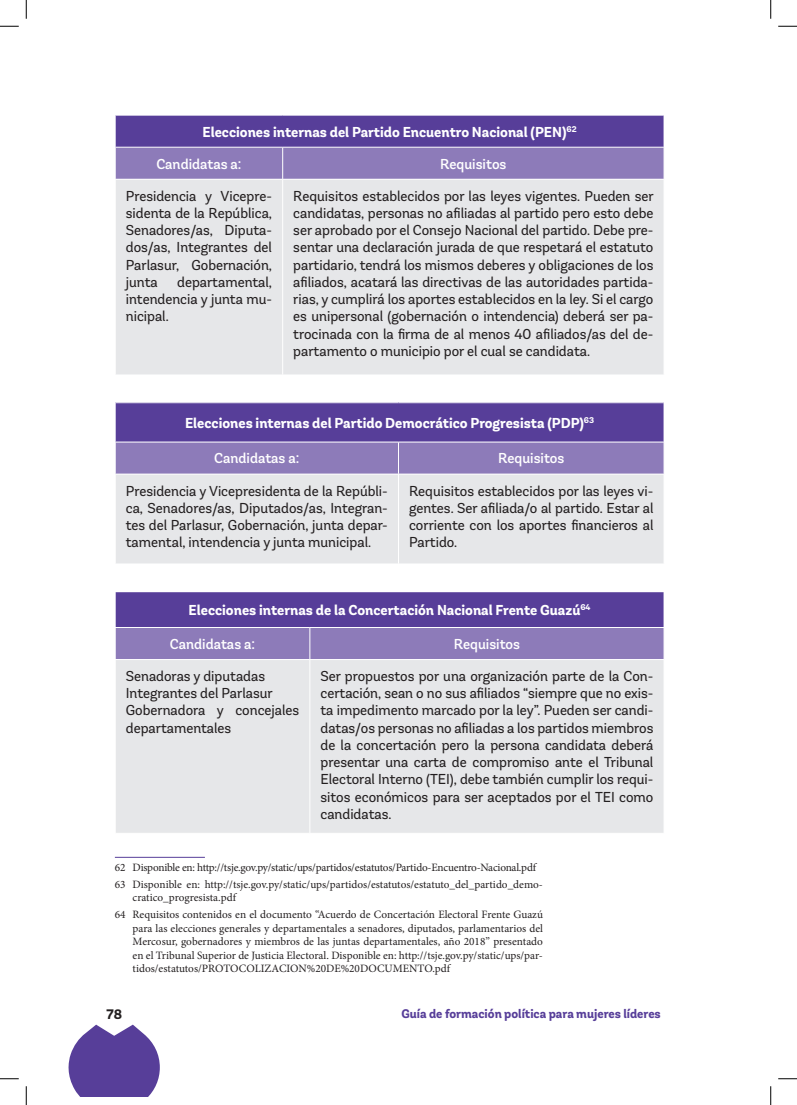
<style>
.page{position:relative;width:797px;height:1105px;background:#fff}
.page>*{position:absolute;margin:0;border:0;box-sizing:border-box;transform-origin:0 0}
.t1{font:14.38px/17.2px "Andes Neue";color:#231f20;text-align:justify}
.t2{font:700 14.38px "Andes Neue";color:#fff}
.t3{font:500 14.38px "Andes Neue";color:#fff}
.t4{font:700 13.75px "Andes Neue";color:#231f20}
.t5{font:700 12.5px "Andes Neue";color:#573e99}
.t6{font:11.25px/13.5px "Minion Pro";letter-spacing:-.005em;color:#231f20}
</style>
<div class="page">
<svg style="left:68px;top:1025px;width:92px;height:71px"></svg>
<div style="left:115px;top:115px;width:549px;height:32px;background:#573e99"></div>
<div style="left:116px;top:148px;width:547px;height:31px;background:#8d7bb9"></div>
<div style="left:116px;top:180px;width:547px;height:195px;background:#e6e7e9"></div>
<hr style="left:115px;top:115px;width:168px;height:1px;background:#fff">
<hr style="left:115px;top:115px;width:1px;height:32px;background:#fff">
<hr style="left:283px;top:115px;width:381px;height:1px;background:#fff">
<hr style="left:663px;top:115px;width:1px;height:32px;background:#fff">
<hr style="left:282px;top:147px;width:1px;height:32px;background:#fff">
<hr style="left:282px;top:180px;width:1px;height:195px;background:#fff">
<div style="left:115px;top:403px;width:549px;height:39px;background:#573e99"></div>
<div style="left:116px;top:443px;width:547px;height:31px;background:#8d7bb9"></div>
<div style="left:116px;top:475px;width:547px;height:89px;background:#e6e7e9"></div>
<hr style="left:115px;top:403px;width:1px;height:39px;background:#fff">
<hr style="left:663px;top:403px;width:1px;height:39px;background:#fff">
<hr style="left:398px;top:442px;width:1px;height:32px;background:#fff">
<hr style="left:398px;top:474px;width:1px;height:90px;background:#fff">
<div style="left:115px;top:592px;width:549px;height:35px;background:#573e99"></div>
<div style="left:116px;top:628px;width:547px;height:31px;background:#8d7bb9"></div>
<div style="left:116px;top:660px;width:547px;height:173px;background:#e6e7e9"></div>
<hr style="left:115px;top:592px;width:1px;height:35px;background:#fff">
<hr style="left:663px;top:592px;width:1px;height:35px;background:#fff">
<hr style="left:309px;top:628px;width:1px;height:31px;background:#fff">
<hr style="left:309px;top:660px;width:1px;height:173px;background:#fff">
<hr style="left:115px;top:857px;width:90px;height:1px;background:#573e99">
<svg style="left:0;top:25px;width:19px;height:2px"></svg>
<svg style="left:778px;top:25px;width:19px;height:2px"></svg>
<svg style="left:0;top:1078px;width:19px;height:1px"></svg>
<svg style="left:778px;top:1078px;width:19px;height:1px"></svg>
<svg style="left:25px;top:0;width:2px;height:19px"></svg>
<svg style="left:25px;top:1086px;width:2px;height:19px"></svg>
<svg style="left:770px;top:0;width:1px;height:19px"></svg>
<svg style="left:770px;top:1086px;width:1px;height:19px"></svg>
<p class="t2" style="left:202px;top:122px;width:375px">Elecciones internas del Partido Encuentro Nacional (PEN)<sup>62</sup></p>
<p class="t3" style="left:156px;top:154px;width:87px">Candidatas a:</p>
<p class="t3" style="left:440px;top:154px;width:68px">Requisitos</p>
<p class="t1" style="left:126px;top:187px;width:148px">Presidencia y Vicepre&shy;sidenta de la República, Senadores/as, Diputa&shy;dos/as, Integrantes del Parlasur, Gobernación, junta</p>
<p class="t1" style="left:293px;top:187px;width:362px">Requisitos establecidos por las leyes vigentes. Pueden ser candidatas, personas no afiliadas al partido pero esto debe ser aprobado por el Consejo Nacional del partido. Debe pre&shy;sentar una declaración jurada de que respetará el estatuto partidario, tendrá los mismos deberes y obligaciones de los afiliados, acatará las directivas de las autoridades partida&shy;rias, y cumplirá los aportes establecidos en la ley. Si el cargo es unipersonal (gobernación o intendencia) deberá ser pa&shy;trocinada con la firma de al menos 40 afiliados/as del de&shy;partamento o municipio por el cual se candidata.</p>
<p class="t1" style="left:126px;top:273px;width:148px;text-indent:51px">departamental, intendencia y junta mu&shy;nicipal.</p>
<p class="t2" style="left:185px;top:413px;width:410px">Elecciones internas del Partido Democrático Progresista (PDP)<sup>63</sup></p>
<p class="t3" style="left:214px;top:449px;width:87px">Candidatas a:</p>
<p class="t3" style="left:498px;top:449px;width:68px">Requisitos</p>
<p class="t1" style="left:126px;top:482px;width:263px">Presidencia y Vicepresidenta de la Repúbli&shy;ca, Senadores/as, Diputados/as, Integran&shy;tes del Parlasur, Gobernación, junta depar&shy;tamental, intendencia y junta municipal.</p>
<p class="t1" style="left:409px;top:482px;width:246px">Requisitos establecidos por las leyes vi&shy;gentes. Ser afiliada/o al partido. Estar al corriente con los aportes financieros al Partido.</p>
<p class="t2" style="left:189px;top:600px;width:403px">Elecciones internas de la Concertación Nacional Frente Guazú<sup>64</sup></p>
<p class="t3" style="left:170px;top:635px;width:87px">Candidatas a:</p>
<p class="t3" style="left:454px;top:635px;width:68px">Requisitos</p>
<p class="t1" style="left:126px;top:667px;width:175px;text-align:left">Senadoras y diputadas<br>Integrantes del Parlasur<br>Gobernadora y concejales departamentales</p>
<p class="t1" style="left:320px;top:667px;width:334px">Ser propuestos por una organización parte de la Con&shy;certación, sean o no sus afiliados “siempre que no exis&shy;ta impedimento marcado por la ley”. Pueden ser candi&shy;datas/os personas no afiliadas a los partidos miembros de la concertación pero la persona candidata deberá presentar una carta de compromiso ante el Tribunal Electoral Interno (TEI), debe también cumplir los requi&shy;sitos económicos para ser aceptados por el TEI como candidatas.</p>
<p class="t6" style="left:115px;top:859px;width:429px;line-height:17px">62 Disponible en: http://tsje.gov.py/static/ups/partidos/estatutos/Partido-Encuentro-Nacional.pdf<br>63 Disponible en: http://tsje.gov.py/static/ups/partidos/estatutos/estatuto_del_partido_demo-</p>
<p class="t6" style="left:115px;top:889px;width:429px;line-height:17px;text-indent:18px">cratico_progresista.pdf<br>64 Requisitos contenidos en el documento “Acuerdo de Concertación Electoral Frente Guazú</p>
<p class="t6" style="left:133px;top:922px;width:412px;text-align:justify">para las elecciones generales y departamentales a senadores, diputados, parlamentarios del Mercosur, gobernadores y miembros de las juntas departamentales, año 2018” presentado en el Tribunal Superior de Justicia Electoral. Disponible en: http://tsje.gov.py/static/ups/par&shy;tidos/estatutos/PROTOCOLIZACION%20DE%20DOCUMENTO.pdf</p>
<p class="t4" style="left:106px;top:1005px;width:17px">78</p>
<p class="t5" style="left:401px;top:1005px;width:261px">Guía de formación política para mujeres líderes</p>
</div>
